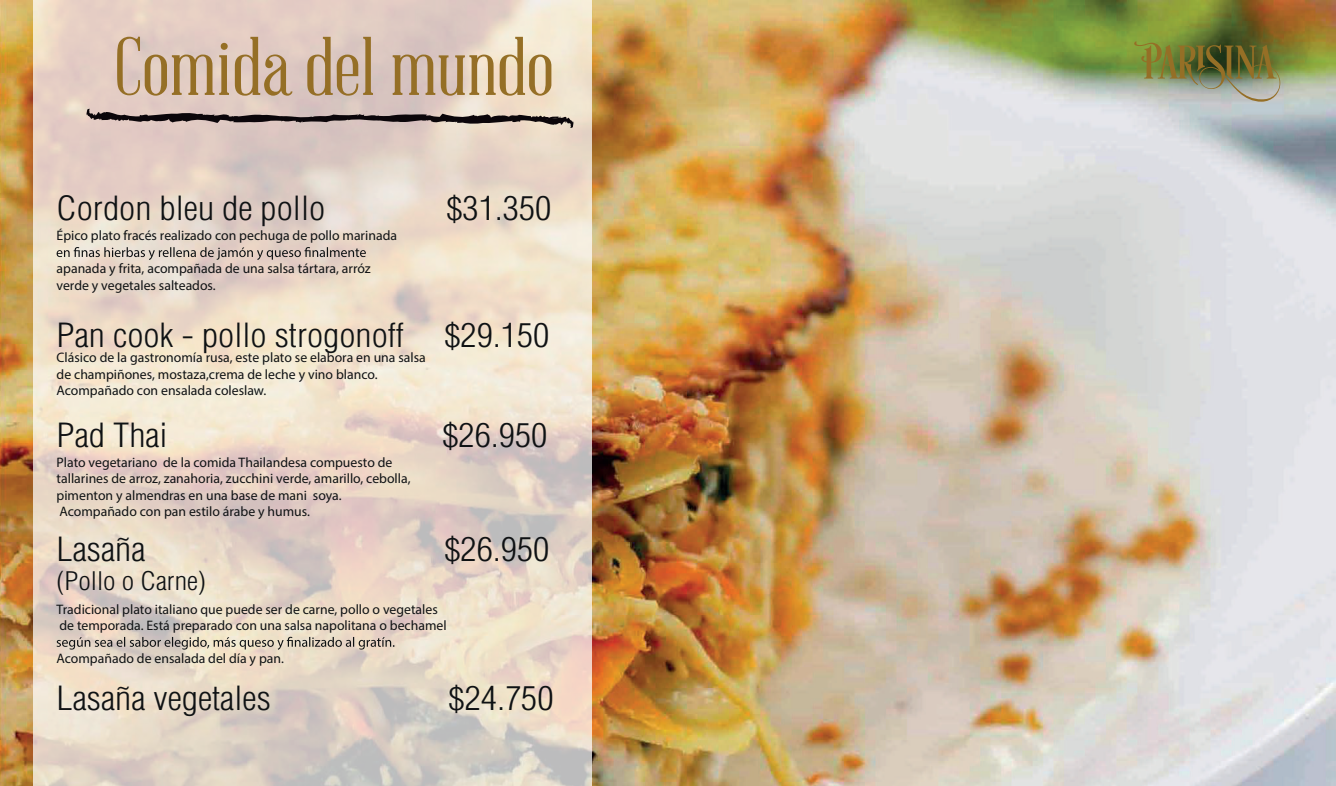
<style>
.page{position:relative;width:1336px;height:786px;background:#fff}
.page>*{position:absolute;margin:0;border:0;box-sizing:border-box;transform-origin:0 0}
.t1{font:81.25px "Abraham Lincoln";color:#956f26}
.t2{font:300 condensed 32.5px "Helvetica";color:#0f1214;scale:1.12 1}
.t3{font:300 condensed 25px "Helvetica";color:#0f1214;scale:1.12 1}
.t4{font:13.75px/16.5px "Myriad Pro";color:#0f1214}
</style>
<div class="page">
<img style="left:0;top:1px;width:1335px;height:784px">
<svg style="left:34px;top:0;width:558px;height:785px;background:#e6d6c8"></svg>
<svg style="left:86px;top:108px;width:488px;height:20px;background:#a1928c"></svg>
<svg style="left:1133px;top:41px;width:147px;height:61px;background:#85885c"></svg>
<svg style="left:57px;top:247px;width:309px;height:13px;background:#bcafa6"></svg>
<svg style="left:57px;top:636px;width:337px;height:13px;background:#bbb0a2"></svg>
<h1 class="t1" style="left:115px;top:24px;width:440px">Comida del mundo</h1>
<h2 class="t2" style="left:57px;top:188px;width:241px">Cordon bleu de pollo</h2>
<h2 class="t2" style="left:446px;top:188px;width:95px">$31.350</h2>
<p class="t4" style="left:57px;top:227px;width:342px">Épico plato fracés realizado con pechuga de pollo marinada</p>
<p class="t4" style="left:57px;top:260px;width:315px">apanada y frita, acompañada de una salsa tártara, arróz verde y vegetales salteados.</p>
<h2 class="t2" style="left:57px;top:315px;width:441px">Pan cook - pollo strogonoff $29.150</h2>
<p class="t4" style="left:57px;top:349px;width:371px">Clásico de la gastronomía rusa, este plato se elabora en una salsa de champiñones, mostaza,crema de leche y vino blanco.<br>Acompañado con ensalada coleslaw.</p>
<h2 class="t2" style="left:57px;top:414px;width:101px">Pad Thai</h2>
<h2 class="t2" style="left:442px;top:414px;width:95px">$26.950</h2>
<p class="t4" style="left:57px;top:453px;width:355px">Plato vegetariano de la comida Thailandesa compuesto de tallarines de arroz, zanahoria, zucchini verde, amarillo, cebolla, pimenton y almendras en una base de mani soya.<br>Acompañado con pan estilo árabe y humus.</p>
<h2 class="t2" style="left:57px;top:528px;width:81px">Lasaña</h2>
<h2 class="t2" style="left:444px;top:528px;width:95px">$26.950</h2>
<h3 class="t3" style="left:57px;top:565px;width:135px">(Pollo o Carne)</h3>
<p class="t4" style="left:57px;top:600px;width:391px">Tradicional plato italiano que puede ser de carne, pollo o vegetales de temporada. Está preparado con una salsa napolitana o bechamel</p>
<p class="t4" style="left:57px;top:649px;width:229px">Acompañado de ensalada del día y pan.</p>
<h2 class="t2" style="left:57px;top:677px;width:193px">Lasaña vegetales</h2>
<h2 class="t2" style="left:448px;top:677px;width:95px">$24.750</h2>
</div>
